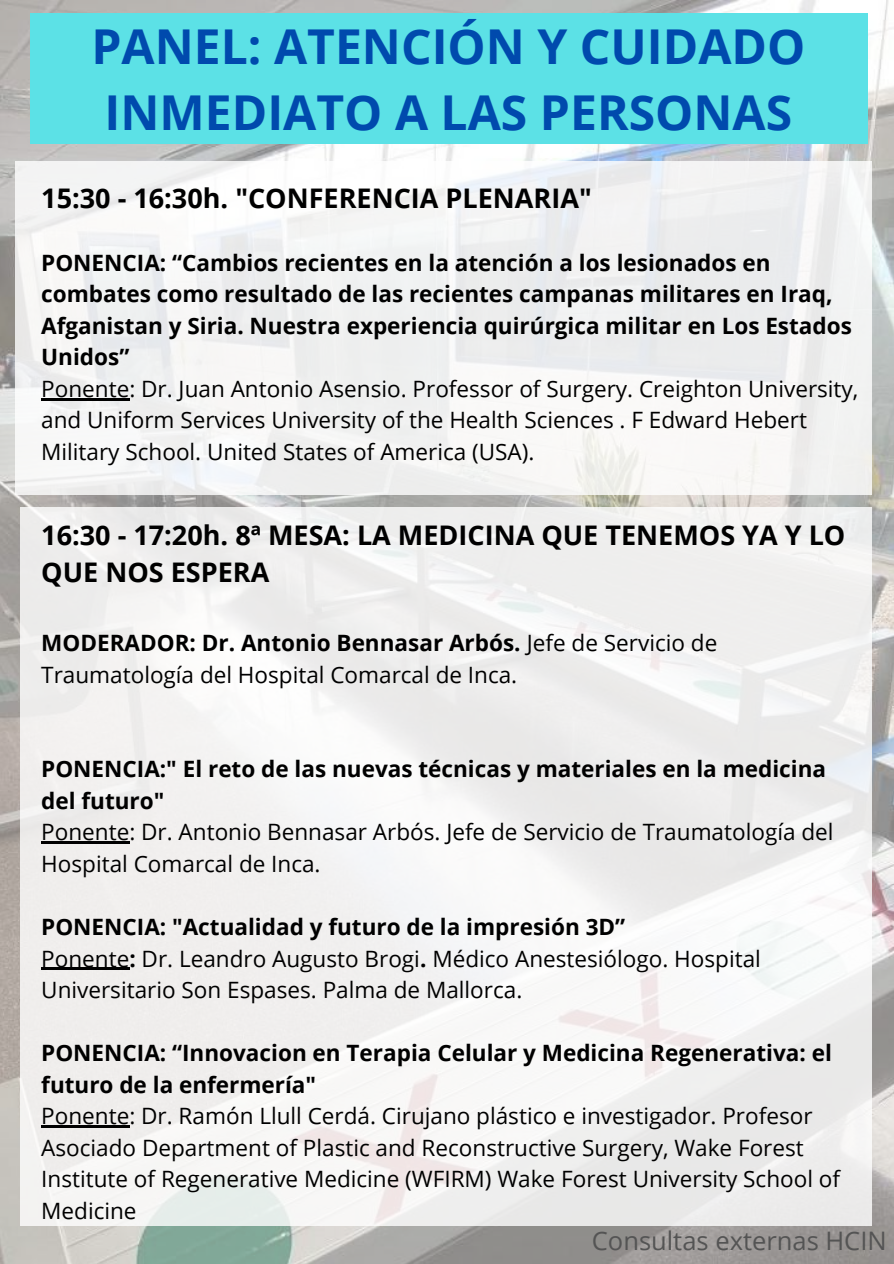
<style>
.page{position:relative;width:894px;height:1264px;background:#fff}
.page>*{position:absolute;margin:0;border:0;box-sizing:border-box;transform-origin:0 0}
.t1{font:700 48px/66.4px "Open Sans";color:#004aad}
.t2{font:700 27px/37.2px "Open Sans";color:#000}
.t3{font:25.5px "Open Sans";color:#545454}
.t4{font:22.5px/31.5px "Open Sans";color:#000}
.t5{font:700 22.5px/31.5px "Open Sans";color:#000}
.s1{font-weight:700}
</style>
<div class="page">
<img style="left:0;top:0;width:893px;height:1263px">
<div style="left:15px;top:161px;width:856px;height:334px;background:#f2f2f2"></div>
<hr style="left:41px;top:398px;width:88px;height:2px;background:#000">
<div style="left:30px;top:13px;width:836px;height:130px;background:#5ce1e6"></div>
<div style="left:20px;top:507px;width:851px;height:718px;background:#f0efee"></div>
<hr style="left:41px;top:841px;width:88px;height:2px;background:#000">
<hr style="left:41px;top:967px;width:88px;height:2px;background:#000">
<hr style="left:41px;top:1125px;width:88px;height:2px;background:#000">
<h1 class="t1" style="left:91px;top:12px;width:715px">PANEL: ATENCIÓN Y CUIDADO<br>INMEDIATO A LAS PERSONAS</h1>
<p class="t2" style="left:41px;top:178px;width:552px">15:30 - 16:30h. "CONFERENCIA PLENARIA"</p>
<p class="t5" style="left:41px;top:246px;width:812px">PONENCIA: “Cambios recientes en la atención a los lesionados en combates como resultado de las recientes campanas militares en Iraq, Afganistan y Siria. Nuestra experiencia quirúrgica militar en Los Estados Unidos”</p>
<p class="t4" style="left:41px;top:372px;width:818px">Ponente: Dr. Juan Antonio Asensio. Professor of Surgery. Creighton University, and Uniform Services University of the Health Sciences . F Edward Hebert<br>Military School. United States of America (USA).</p>
<p class="t2" style="left:41px;top:516px;width:805px">16:30 - 17:20h. 8ª MESA: LA MEDICINA QUE TENEMOS YA Y LO<br>QUE NOS ESPERA</p>
<p class="t4" style="left:41px;top:626px;width:677px"><span class="s1">MODERADOR: Dr. Antonio Bennasar Arbós.</span> Jefe de Servicio de<br>Traumatología del Hospital Comarcal de Inca.</p>
<p class="t5" style="left:41px;top:752px;width:786px">PONENCIA:" El reto de las nuevas técnicas y materiales en la medicina del futuro"</p>
<p class="t4" style="left:41px;top:816px;width:793px">Ponente: Dr. Antonio Bennasar Arbós. Jefe de Servicio de Traumatología del<br>Hospital Comarcal de Inca.</p>
<p class="t4" style="left:41px;top:910px;width:721px"><span class="s1">PONENCIA: "Actualidad y futuro de la impresión 3D”<br></span>Ponente<span class="s1">:</span> Dr. Leandro Augusto Brogi<span class="s1">.</span> Médico Anestesiólogo. Hospital<br>Universitario Son Espases. Palma de Mallorca.</p>
<p class="t5" style="left:41px;top:1036px;width:791px">PONENCIA: “Innovacion en Terapia Celular y Medicina Regenerativa: el futuro de la enfermería"</p>
<p class="t4" style="left:41px;top:1099px;width:800px">Ponente: Dr. Ramón Llull Cerdá. Cirujano plástico e investigador. Profesor Asociado Department of Plastic and Reconstructive Surgery, Wake Forest Institute of Regenerative Medicine (WFIRM) Wake Forest University School of Medicine</p>
<p class="t3" style="left:591px;top:1222px;width:296px">Consultas externas HCIN</p>
</div>
